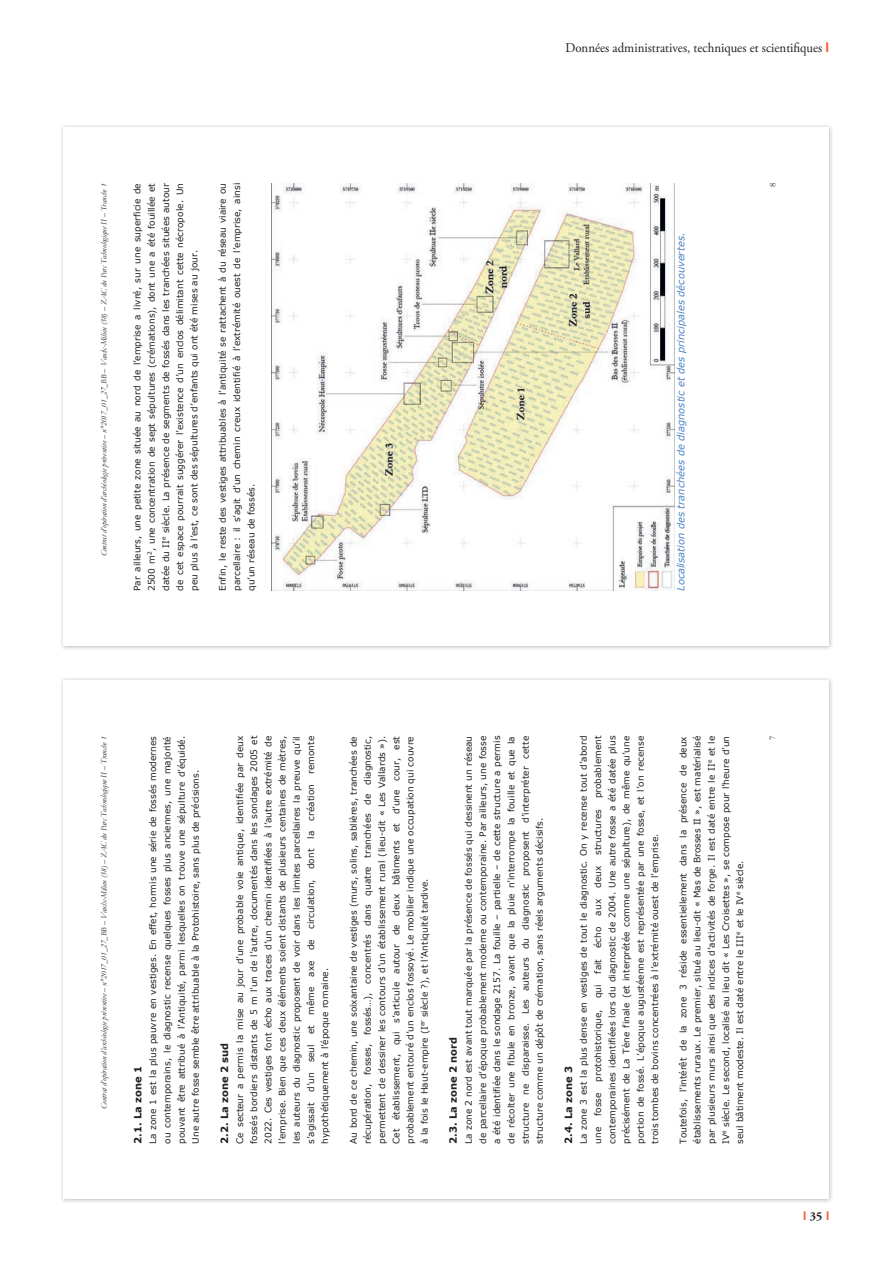
<style>
.page{position:relative;width:893px;height:1263px;background:#fff}
.page>*{position:absolute;margin:0;border:0;box-sizing:border-box;transform-origin:0 0}
.t1{font:13.5px "Adobe Garamond Pro";color:#231f20;scale:.95 1}
.t2{font:700 12px "Arial";color:#f15b2f;scale:.95 1}
.t3{font:italic 9.9px "Verdana";color:#4e84c2}
.t4{font:700 9.9px "Verdana";letter-spacing:.005em;color:#231f20}
.t5{font:9px/14.2px "Verdana";color:#231f20;text-align:justify}
.t6{font:9px "Garamond";color:#231f20}
.t7{font:italic 8.1px "Garamond";letter-spacing:-.005em;color:#231f20}
.s1{font-family:"Arial";font-weight:700;color:#f15b2f}
.s2{font-family:"Adobe Garamond Pro";color:#231f20}
</style>
<div class="page">
<div style="left:59px;top:123px;width:775px;height:528px;background:#231f20;opacity:.3"></div>
<div style="left:59px;top:676px;width:775px;height:528px;background:#231f20;opacity:.3"></div>
<div style="left:64px;top:128px;width:765px;height:518px;background:#fff"></div>
<img style="left:271px;top:184px;width:403px;height:407px">
<div style="left:64px;top:680px;width:765px;height:519px;background:#fff"></div>
<h1 class="t1" style="left:565px;top:40px;width:279px">Données administratives, techniques et scientifiques <span class="s1">I</span></h1>
<p class="t7" style="left:98px;top:556px;width:374px;rotate:-90deg">Contrat d’opération d’archéologie préventive – n°2017_01_27_BB – Vaulx-Milieu (38) – ZAC du Parc Technologique II – Tranche 1</p>
<p class="t6" style="left:767px;top:187px;width:6px;rotate:-90deg">8</p>
<p class="t5" style="left:130px;top:591px;width:409px;rotate:-90deg">Par ailleurs, une petite zone située au nord de l’emprise a livré, sur une superficie de 2500 m<sup>2</sup>, une concentration de sept sépultures (crémations), dont une a été fouillée et datée du II<sup>e</sup> siècle. La présence de segments de fossés dans les tranchées situées autour de cet espace pourrait suggérer l’existence d’un enclos délimitant cette nécropole. Un peu plus à l’est, ce sont des sépultures d’enfants qui ont été mises au jour.</p>
<p class="t5" style="left:215px;top:591px;width:409px;rotate:-90deg">Enfin, le reste des vestiges attribuables à l’antiquité se rattachent à du réseau viaire ou parcellaire : il s’agit d’un chemin creux identifié à l’extrémité ouest de l’emprise, ainsi qu’un réseau de fossés.</p>
<p class="t3" style="left:674px;top:591px;width:360px;rotate:-90deg">Localisation des tranchées de diagnostic et des principales découvertes.</p>
<p class="t5" style="left:591px;top:1144px;width:410px;text-indent:228px;rotate:-90deg">aux deux structures probablement contemporaines identifiées lors du diagnostic de 2004. Une autre fosse a été datée plus précisément de La Tène finale (et interprétée comme une sépulture), de même qu’une portion de fossé. L’époque augustéenne est représentée par une fosse, et l’on recense trois tombes de bovins concentrées à l’extrémité ouest de l’emprise.</p>
<p class="t5" style="left:676px;top:1144px;width:410px;rotate:-90deg">Toutefois, l’intérêt de la zone 3 réside essentiellement dans la présence de deux établissements ruraux. Le premier, situé au lieu-dit « Mas de Brosses II », est matérialisé par plusieurs murs ainsi que des indices d’activités de forge. Il est daté entre le II<sup>e</sup> et le IV<sup>e</sup> siècle. Le second, localisé au lieu dit « Les Croisettes », se compose pour l’heure d’un seul bâtiment modeste. Il est daté entre le III<sup>e</sup> et le IV<sup>e</sup> siècle.</p>
<p class="t5" style="left:232px;top:1144px;width:409px;rotate:-90deg">Ce secteur a permis la mise au jour d’une probable voie antique, identifiée par deux fossés bordiers distants de 5 m l’un de l’autre, documentés dans les sondages 2005 et 2022. Ces vestiges font écho aux traces d’un chemin identifiées à l’autre extrémité de l’emprise. Bien que ces deux éléments soient distants de plusieurs centaines de mètres, les auteurs du diagnostic proposent de voir dans les limites parcellaires la preuve qu’il s’agissait d’un seul et même axe de circulation, dont la création remonte hypothétiquement à l’époque romaine.</p>
<p class="t5" style="left:346px;top:1144px;width:409px;rotate:-90deg">Au bord de ce chemin, une soixantaine de vestiges (murs, solins, sablières, tranchées de récupération, fosses, fossés…), concentrés dans quatre tranchées de diagnostic, permettent de dessiner les contours d’un établissement rural (lieu-dit « Les Vallards »).<br>Cet établissement, qui s’articule autour de deux bâtiments et d’une cour, est probablement entouré d’un enclos fossoyé. Le mobilier indique une occupation qui couvre à la fois le Haut-empire (I<sup>er</sup> siècle ?), et l’Antiquité tardive.</p>
<p class="t7" style="left:98px;top:1109px;width:374px;rotate:-90deg">Contrat d’opération d’archéologie préventive – n°2017_01_27_BB – Vaulx-Milieu (38) – ZAC du Parc Technologique II – Tranche 1</p>
<p class="t6" style="left:767px;top:740px;width:6px;rotate:-90deg">7</p>
<p class="t5" style="left:461px;top:1144px;width:409px;rotate:-90deg">La zone 2 nord est avant tout marquée par la présence de fossés qui dessinent un réseau de parcellaire d’époque probablement moderne ou contemporaine. Par ailleurs, une fosse a été identifiée dans le sondage 2157. La fouille – partielle – de cette structure a permis de récolter une fibule en bronze, avant que la pluie n’interrompe la fouille et que la structure ne disparaisse. Les auteurs du diagnostic proposent d’interpréter cette structure comme un dépôt de crémation, sans réels arguments décisifs.</p>
<p class="t5" style="left:146px;top:1144px;width:409px;rotate:-90deg">La zone 1 est la plus pauvre en vestiges. En effet, hormis une série de fossés modernes ou contemporains, le diagnostic recense quelques fosses plus anciennes, une majorité pouvant être attribué à l’Antiquité, parmi lesquelles on trouve une sépulture d’équidé.<br>Une autre fosse semble être attribuable à la Protohistoire, sans plus de précisions.</p>
<p class="t5" style="left:576px;top:1144px;width:409px;rotate:-90deg">La zone 3 est la plus dense en vestiges de tout le diagnostic. On y recense tout d’abord une fosse protohistorique, qui</p>
<p class="t5" style="left:591px;top:973px;width:48px;rotate:-90deg">fait écho</p>
<p class="t4" style="left:446px;top:1144px;width:108px;rotate:-90deg">2.3. La zone 2 nord</p>
<p class="t4" style="left:217px;top:1144px;width:102px;rotate:-90deg">2.2. La zone 2 sud</p>
<p class="t4" style="left:561px;top:1144px;width:79px;rotate:-90deg">2.4. La zone 3</p>
<p class="t4" style="left:131px;top:1144px;width:79px;rotate:-90deg">2.1. La zone 1</p>
<h2 class="t2" style="left:803px;top:1208px;width:29px">I<span class="s2">35</span>I</h2>
</div>
